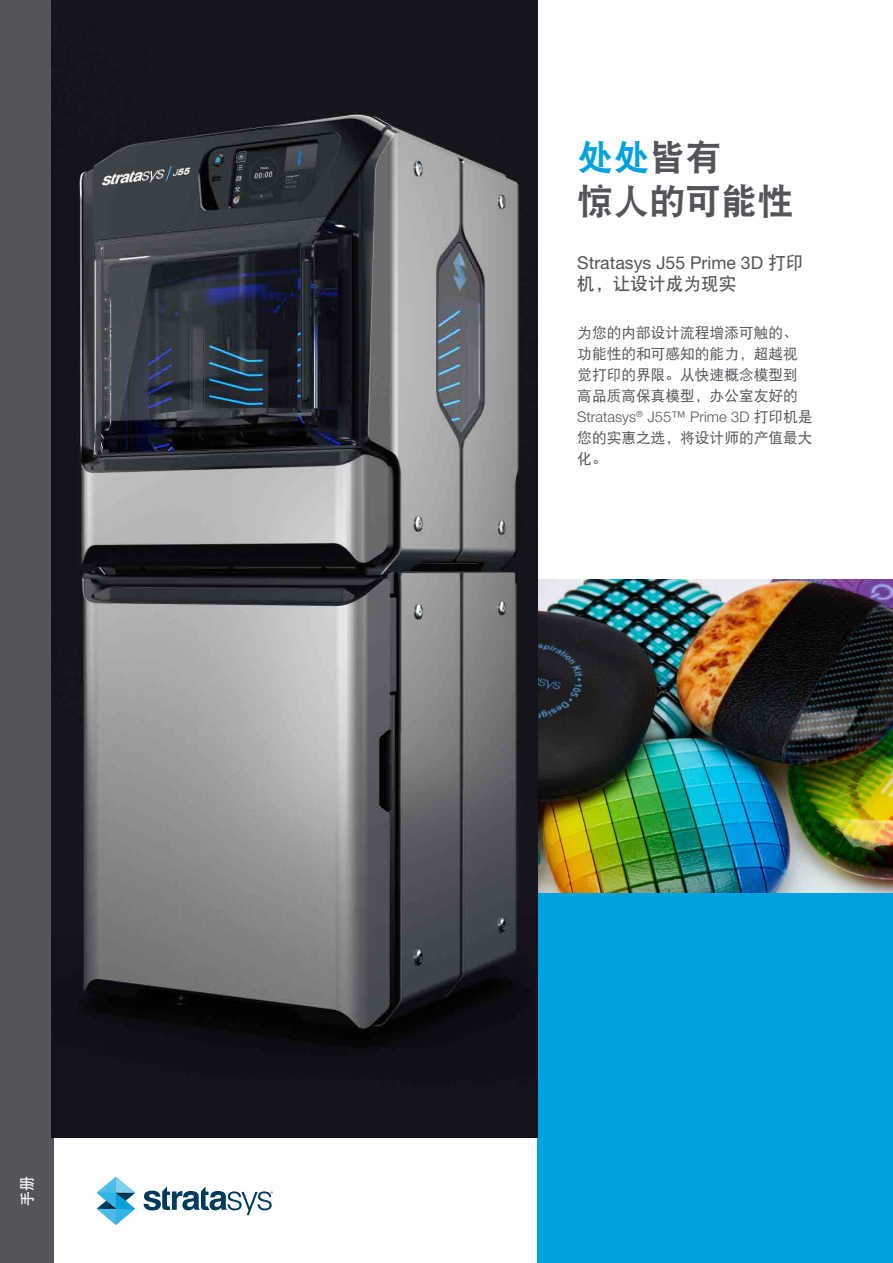
<style>
.page{position:relative;width:893px;height:1263px;background:#fff}
.page>*{position:absolute;margin:0;border:0;box-sizing:border-box;transform-origin:0 0}
.Page_Title{font:36px "DF Hei W9";color:#54555a}
.Page_Title-2{font:36px "DF Hei W9";color:#00a2e0}
.Cover_Subhead{font:17.7px/21.3px "Helvetica Neue LT Std";color:#54555a}
.Para{font:14.7px/21px "DF Hei W5";color:#54555a}
.t1{font:14.7px "DF Hei W7";color:#fff}
.s1{color:#54555a}
.s2{font-family:"DF Hei W7"}
.s3{font-family:"Helvetica Neue LT Std";font-weight:300}
</style>
<div class="page">
<div style="left:0;top:0;width:54px;height:1263px;background:#54555a"></div>
<div style="left:538px;top:743px;width:355px;height:520px;background:#00a2e0"></div>
<img style="left:538px;top:580px;width:355px;height:313px">
<img style="left:52px;top:0;width:486px;height:1137px">
<svg style="left:97px;top:1177px;width:38px;height:48px"></svg>
<svg style="left:144px;top:1186px;width:129px;height:29px"></svg>
<p class="t1" style="left:20px;top:1205px;width:31px;rotate:-90deg">手册</p>
<p class="Page_Title-2" style="left:577px;top:139px;width:145px">处处<span class="s1">皆有</span></p>
<p class="Page_Title" style="left:577px;top:183px;width:217px">惊人的可能性</p>
<p class="Cover_Subhead" style="left:577px;top:251px;width:228px">Stratasys J55 Prime 3D <span class="s2">打印机，让设计成为现实</span></p>
<p class="Para" style="left:577px;top:322px;width:237px">为您的内部设计流程增添可触的、功能性的和可感知的能力，超越视觉打印的界限。从快速概念模型到高品质高保真模型，办公室友好的<br><span class="s3">Stratasys</span><sup>®</sup> <span class="s3">J55™ Prime 3D</span> 打印机是您的实惠之选，将设计师的产值最大化。</p>
</div>
